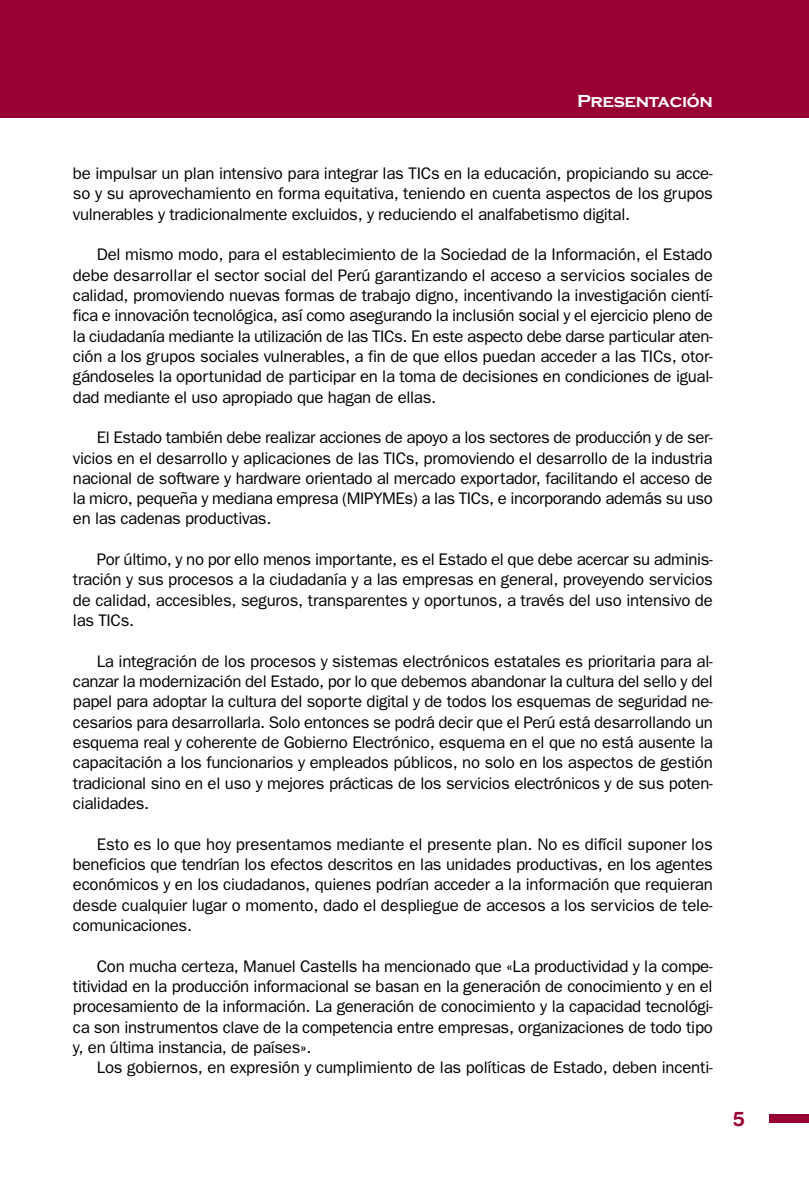
<style>
.page{position:relative;width:809px;height:1190px;background:#fff}
.page>*{position:absolute;margin:0;border:0;box-sizing:border-box;transform-origin:0 0}
.t1{font:700 20.12px "Helvetica Rounded";color:#970031}
.t2{font:700 18.03px "Copperplate Gothic";letter-spacing:-.02em;color:#fff}
.t3{font:16.8px/20.3px "Franklin Gothic";letter-spacing:-.02em;color:#000;text-align:justify}
</style>
<div class="page">
<hr style="left:0;top:0;width:2px;height:118px;background:#970031">
<div style="left:769px;top:1114px;width:39px;height:8px;background:#970031"></div>
<div style="left:1px;top:0;width:807px;height:118px;background:#970031"></div>
<p class="t2" style="left:577px;top:90px;width:137px">Presentación</p>
<p class="t3" style="left:73px;top:164px;width:641px">be impulsar un plan intensivo para integrar las TICs en la educación, propiciando su acce&shy;so y su aprovechamiento en forma equitativa, teniendo en cuenta aspectos de los grupos vulnerables y tradicionalmente excluidos, y reduciendo el analfabetismo digital.</p>
<p class="t3" style="left:73px;top:246px;width:641px;text-indent:24px">Del mismo modo, para el establecimiento de la Sociedad de la Información, el Estado debe desarrollar el sector social del Perú garantizando el acceso a servicios sociales de calidad, promoviendo nuevas formas de trabajo digno, incentivando la investigación cientí&shy;fica e innovación tecnológica, así como asegurando la inclusión social y el ejercicio pleno de la ciudadanía mediante la utilización de las TICs. En este aspecto debe darse particular aten&shy;ción a los grupos sociales vulnerables, a fin de que ellos puedan acceder a las TICs, otor&shy;gándoseles la oportunidad de participar en la toma de decisiones en condiciones de igual&shy;dad mediante el uso apropiado que hagan de ellas.</p>
<p class="t3" style="left:73px;top:429px;width:641px;text-indent:24px">El Estado también debe realizar acciones de apoyo a los sectores de producción y de ser&shy;vicios en el desarrollo y aplicaciones de las TICs, promoviendo el desarrollo de la industria nacional de software y hardware orientado al mercado exportador, facilitando el acceso de la micro, pequeña y mediana empresa (MIPYMEs) a las TICs, e incorporando además su uso en las cadenas productivas.</p>
<p class="t3" style="left:73px;top:551px;width:641px;text-indent:24px">Por último, y no por ello menos importante, es el Estado el que debe acercar su adminis&shy;tración y sus procesos a la ciudadanía y a las empresas en general, proveyendo servicios de calidad, accesibles, seguros, transparentes y oportunos, a través del uso intensivo de las TICs.</p>
<p class="t3" style="left:73px;top:652px;width:641px;text-indent:24px">La integración de los procesos y sistemas electrónicos estatales es prioritaria para al&shy;canzar la modernización del Estado, por lo que debemos abandonar la cultura del sello y del papel para adoptar la cultura del soporte digital y de todos los esquemas de seguridad ne&shy;cesarios para desarrollarla. Solo entonces se podrá decir que el Perú está desarrollando un esquema real y coherente de Gobierno Electrónico, esquema en el que no está ausente la capacitación a los funcionarios y empleados públicos, no solo en los aspectos de gestión tradicional sino en el uso y mejores prácticas de los servicios electrónicos y de sus poten&shy;cialidades.</p>
<p class="t3" style="left:73px;top:835px;width:641px;text-indent:24px">Esto es lo que hoy presentamos mediante el presente plan. No es difícil suponer los beneficios que tendrían los efectos descritos en las unidades productivas, en los agentes económicos y en los ciudadanos, quienes podrían acceder a la información que requieran desde cualquier lugar o momento, dado el despliegue de accesos a los servicios de tele&shy;comunicaciones.</p>
<p class="t3" style="left:73px;top:957px;width:641px;text-indent:24px">Con mucha certeza, Manuel Castells ha mencionado que «La productividad y la compe&shy;titividad en la producción informacional se basan en la generación de conocimiento y en el procesamiento de la información. La generación de conocimiento y la capacidad tecnológi&shy;ca son instrumentos clave de la competencia entre empresas, organizaciones de todo tipo y, en última instancia, de países».</p>
<p class="t3" style="left:97px;top:1059px;width:617px">Los gobiernos, en expresión y cumplimiento de las políticas de Estado, deben incenti-</p>
<p class="t1" style="left:733px;top:1111px;width:13px">5</p>
</div>
